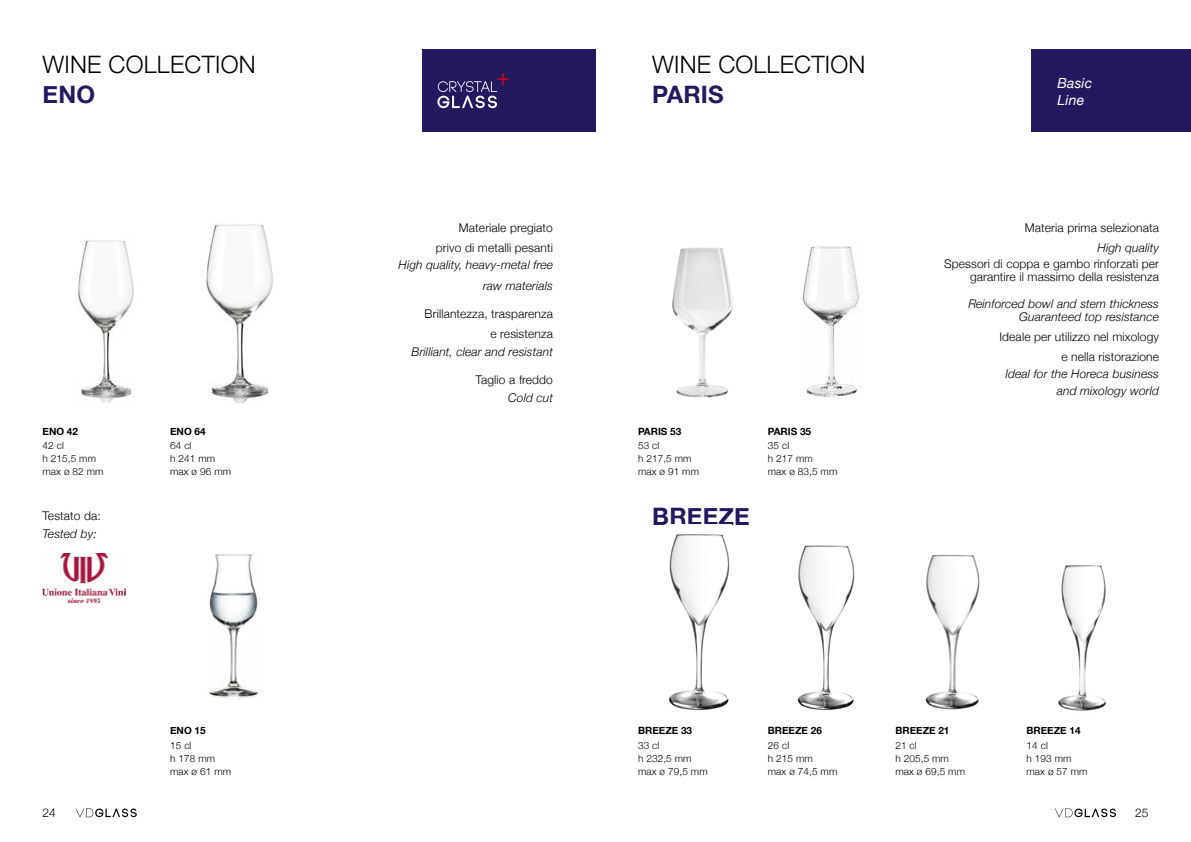
<style>
.page{position:relative;width:1191px;height:842px;background:#fff}
.page>*{position:absolute;margin:0;border:0;box-sizing:border-box;transform-origin:0 0}
.t1{font:300 24px "Helvetica Neue";letter-spacing:.01em;color:#000}
.t2{font:700 24px "Helvetica Neue";letter-spacing:.01em;color:#24195e}
.t3{font:italic 14px/16.8px "Helvetica Neue";letter-spacing:.01em;color:#fff}
.t4{font:300 12px/20.2px "Helvetica Neue";letter-spacing:.01em;color:#000;text-align:right}
.t5{font:italic 300 12px/20.2px "Helvetica Neue";letter-spacing:.01em;color:#000;text-align:right}
.t6{font:300 10px/13px "Helvetica Neue";letter-spacing:.01em;color:#000}
.t7{font:700 10px "Helvetica Neue";color:#000}
</style>
<div class="page">
<div style="left:1031px;top:50px;width:160px;height:82px;background:#24195e"></div>
<svg style="left:1055px;top:808px;width:61px;height:9px"></svg>
<div style="left:422px;top:50px;width:173px;height:82px;background:#24195e"></div>
<svg style="left:76px;top:808px;width:61px;height:9px"></svg>
<img style="left:209px;top:553px;width:52px;height:146px">
<img style="left:78px;top:239px;width:56px;height:151px">
<img style="left:206px;top:224px;width:67px;height:166px">
<svg style="left:437px;top:73px;width:71px;height:35px"></svg>
<svg style="left:81px;top:390px;width:188px;height:14px"></svg>
<img style="left:43px;top:553px;width:82px;height:49px">
<img style="left:800px;top:244px;width:59px;height:155px">
<img style="left:672px;top:247px;width:61px;height:151px">
<img style="left:1058px;top:565px;width:48px;height:146px">
<img style="left:797px;top:545px;width:58px;height:165px">
<img style="left:925px;top:554px;width:55px;height:156px">
<img style="left:669px;top:534px;width:61px;height:177px">
<h1 class="t1" style="left:43px;top:45px;width:215px">WINE COLLECTION</h1>
<h1 class="t2" style="left:43px;top:75px;width:54px">ENO</h1>
<p class="t7" style="left:43px;top:423px;width:37px">ENO 42</p>
<p class="t6" style="left:43px;top:438px;width:63px">42 cl<br>h 215,5 mm max ø 82 mm</p>
<p class="t4" style="left:43px;top:505px;width:60px">Testato da:</p>
<p class="t5" style="left:43px;top:522px;width:56px">Tested by:</p>
<p class="t7" style="left:170px;top:423px;width:37px">ENO 64</p>
<p class="t6" style="left:170px;top:438px;width:63px">64 cl<br>h 241 mm max ø 96 mm</p>
<p class="t7" style="left:170px;top:723px;width:37px">ENO 15</p>
<p class="t6" style="left:170px;top:738px;width:63px">15 cl<br>h 178 mm max ø 61 mm</p>
<p class="t4" style="left:436px;top:217px;width:118px">Materiale pregiato privo di metalli pesanti</p>
<p class="t5" style="left:398px;top:254px;width:156px">High quality, heavy-metal free raw materials</p>
<p class="t4" style="left:425px;top:303px;width:130px">Brillantezza, trasparenza e resistenza</p>
<p class="t5" style="left:411px;top:341px;width:143px">Brilliant, clear and resistant</p>
<p class="t4" style="left:475px;top:369px;width:79px">Taglio a freddo</p>
<p class="t5" style="left:508px;top:387px;width:46px">Cold cut</p>
<h1 class="t1" style="left:652px;top:45px;width:215px">WINE COLLECTION</h1>
<h1 class="t2" style="left:652px;top:75px;width:73px">PARIS</h1>
<p class="t7" style="left:638px;top:423px;width:45px">PARIS 53</p>
<p class="t6" style="left:638px;top:438px;width:63px">53 cl<br>h 217,5 mm max ø 91 mm</p>
<h1 class="t2" style="left:652px;top:498px;width:99px">BREEZE</h1>
<p class="t7" style="left:768px;top:423px;width:45px">PARIS 35</p>
<p class="t6" style="left:768px;top:438px;width:71px">35 cl<br>h 217 mm<br>max ø 83,5 mm</p>
<p class="t3" style="left:1057px;top:75px;width:36px">Basic<br>Line</p>
<p class="t4" style="left:1025px;top:217px;width:136px">Materia prima selezionata</p>
<p class="t5" style="left:1097px;top:237px;width:63px">High quality</p>
<p class="t4" style="left:944px;top:256px;width:216px;line-height:13px">Spessori di coppa e gambo rinforzati per garantire il massimo della resistenza</p>
<p class="t5" style="left:968px;top:297px;width:192px;line-height:13px">Reinforced bowl and stem thickness<br>Guaranteed top resistance</p>
<p class="t4" style="left:999px;top:326px;width:161px">Ideale per utilizzo nel mixology e nella ristorazione</p>
<p class="t5" style="left:1005px;top:365px;width:155px;line-height:16.7px">Ideal for the Horeca business and mixology world</p>
<p class="t7" style="left:638px;top:723px;width:56px">BREEZE 33</p>
<p class="t6" style="left:638px;top:738px;width:71px">33 cl<br>h 232,5 mm max ø 79,5 mm</p>
<p class="t7" style="left:768px;top:723px;width:56px">BREEZE 26</p>
<p class="t6" style="left:768px;top:738px;width:71px">26 cl<br>h 215 mm<br>max ø 74,5 mm</p>
<p class="t7" style="left:895px;top:723px;width:56px">BREEZE 21</p>
<p class="t6" style="left:895px;top:738px;width:71px">21 cl<br>h 205,5 mm max ø 69,5 mm</p>
<p class="t7" style="left:1026px;top:723px;width:56px">BREEZE 14</p>
<p class="t6" style="left:1026px;top:738px;width:63px">14 cl<br>h 193 mm max ø 57 mm</p>
<p class="t4" style="left:43px;top:802px;width:15px">24</p>
<p class="t4" style="left:1135px;top:802px;width:15px">25</p>
</div>
